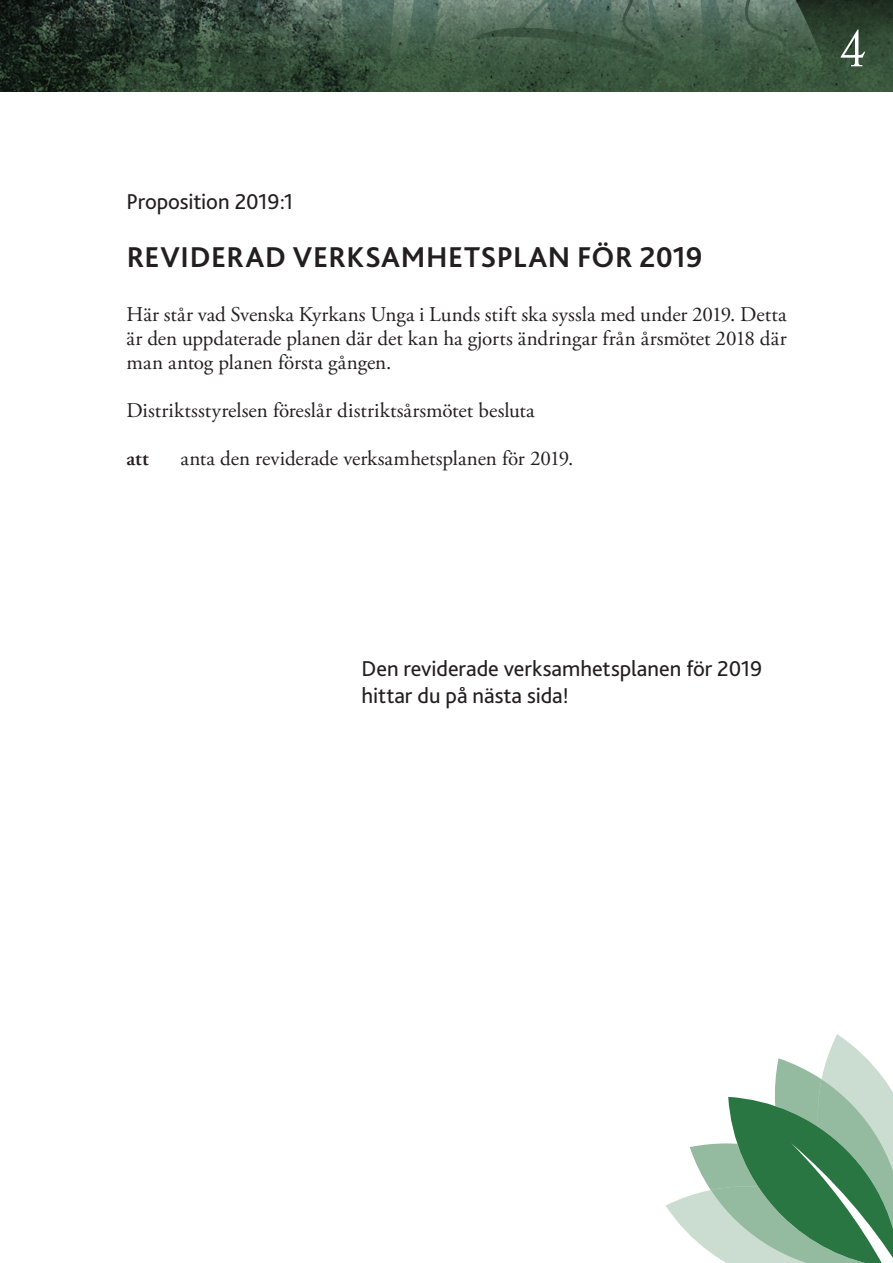
<style>
.page{position:relative;width:893px;height:1263px;background:#fff}
.page>*{position:absolute;margin:0;border:0;box-sizing:border-box;transform-origin:0 0}
.t1{font:52.5px "Animales Fantastic";color:#fff}
.Rubrik{font:700 30px "Bliss Pro";letter-spacing:.015em;color:#231f20}
.Nummer{font:22.5px "Bliss Pro";letter-spacing:-.005em;color:#231f20}
.Garamond_bröd_ej_ind{font:21px/24px "Adobe Garamond Pro";color:#231f20;text-align:justify}
.Garamond_bröd_ej_ind-2{font:600 21px "Adobe Garamond Pro";color:#231f20}
</style>
<div class="page">
<svg style="left:665px;top:1034px;width:228px;height:229px"></svg>
<img style="left:0;top:0;width:893px;height:91px">
<p class="Nummer" style="left:126px;top:188px;width:168px">Proposition 2019:1</p>
<p class="Rubrik" style="left:127px;top:238px;width:577px">REVIDERAD VERKSAMHETSPLAN FÖR 2019</p>
<p class="Garamond_bröd_ej_ind" style="left:126px;top:303px;width:662px">Här står vad Svenska Kyrkans Unga i Lunds stift ska syssla med under 2019. Detta är den uppdaterade planen där det kan ha gjorts ändringar från årsmötet 2018 där man antog planen första gången.</p>
<p class="Garamond_bröd_ej_ind" style="left:126px;top:399px;width:410px">Distriktsstyrelsen föreslår distriktsårsmötet besluta</p>
<p class="Garamond_bröd_ej_ind-2" style="left:126px;top:446px;width:24px">att</p>
<p class="Garamond_bröd_ej_ind" style="left:180px;top:447px;width:395px">anta den reviderade verksamhetsplanen för 2019.</p>
<h1 class="t1" style="left:840px;top:19px;width:27px">4</h1>
<p class="Nummer" style="left:361px;top:654px;width:402px">Den reviderade verksamhetsplanen för 2019</p>
<p class="Nummer" style="left:361px;top:681px;width:209px">hittar du på nästa sida!</p>
</div>
